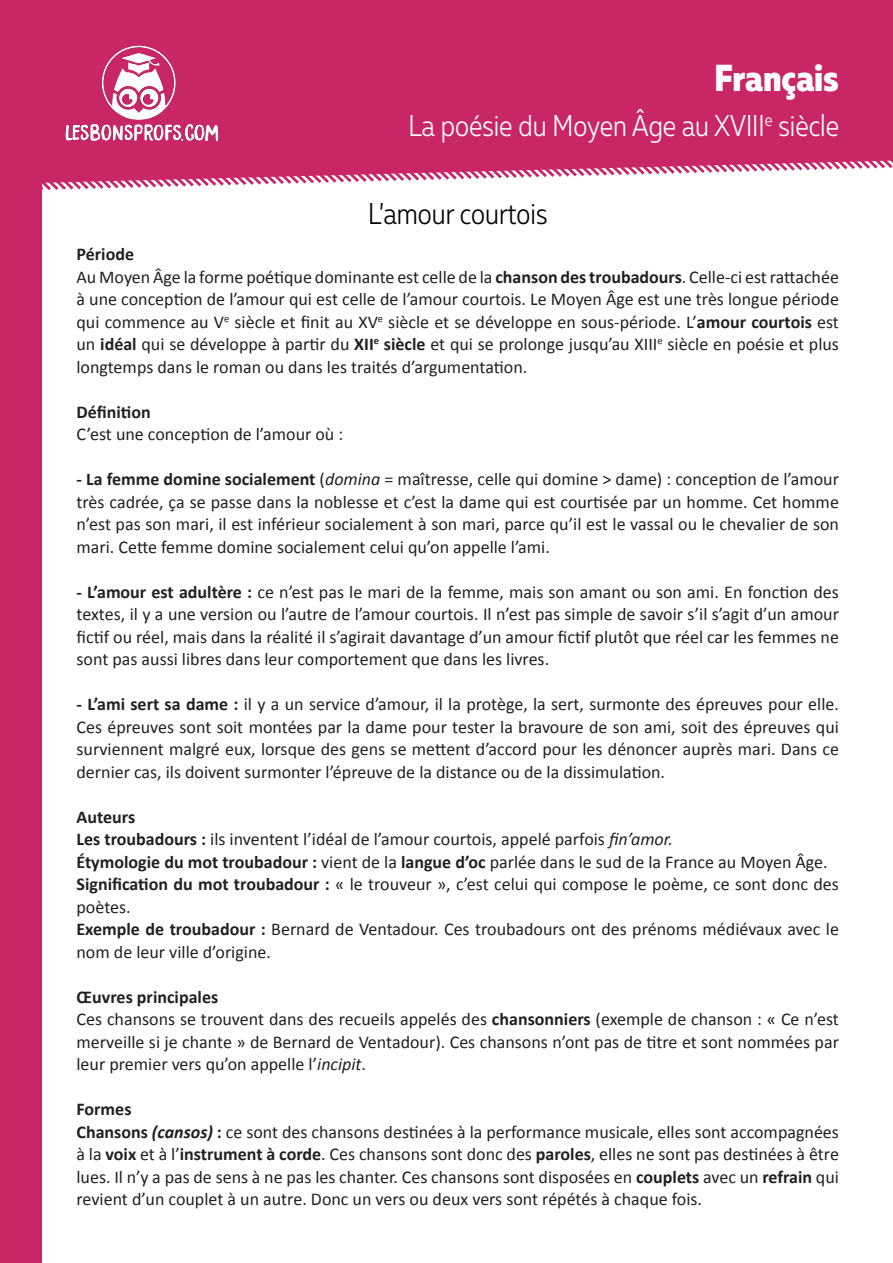
<style>
.page{position:relative;width:893px;height:1263px;background:#fff}
.page>*{position:absolute;margin:0;border:0;box-sizing:border-box;transform-origin:0 0}
.t1{font:800 37.5px "Muller Narrow";color:#fff}
.t2{font:300 30px "Muller Narrow";color:#fff}
.t3{font:300 30px "Muller Narrow";color:#000}
.t4{font:18px/22.5px "Calibri";color:#231f20;text-align:justify}
.t5{font:700 18px "Calibri";color:#231f20}
.s1{font-weight:700}
.s2{font-style:italic}
.s3{font-weight:700;font-style:italic}
</style>
<div class="page">
<svg style="left:41px;top:0;width:852px;height:195px;background:#ce3f77"></svg>
<img style="left:54px;top:39px;width:176px;height:109px">
<div style="left:0;top:0;width:41px;height:1263px;background:#c82666"></div>
<p class="t1" style="left:714px;top:54px;width:126px">Français</p>
<p class="t2" style="left:408px;top:107px;width:432px">La poésie du Moyen Âge au XVIII<sup>e</sup> siècle</p>
<p class="t3" style="left:368px;top:196px;width:181px">L’amour courtois</p>
<p class="t5" style="left:77px;top:243px;width:59px">Période</p>
<p class="t4" style="left:77px;top:265px;width:764px">Au Moyen Âge la forme poétique dominante est celle de la <span class="s1">chanson des troubadours</span>. Celle-ci est rattachée à une conception de l’amour qui est celle de l’amour courtois. Le Moyen Âge est une très longue période qui commence au V<sup>e</sup> siècle et finit au XV<sup>e</sup> siècle et se développe en sous-période. L’<span class="s1">amour courtois</span> est un <span class="s1">idéal</span> qui se développe à partir du <span class="s1">XII</span><sup>e</sup> <span class="s1">siècle</span> et qui se prolonge jusqu’au XIII<sup>e</sup> siècle en poésie et plus longtemps dans le roman ou dans les traités d’argumentation.</p>
<p class="t5" style="left:77px;top:400px;width:76px">Définition</p>
<p class="t4" style="left:77px;top:423px;width:268px">C’est une conception de l’amour où :</p>
<p class="t4" style="left:77px;top:468px;width:764px"><span class="s1">- La femme domine socialement</span> (<span class="s2">domina</span> = maîtresse, celle qui domine &gt; dame) : conception de l’amour très cadrée, ça se passe dans la noblesse et c’est la dame qui est courtisée par un homme. Cet homme n’est pas son mari, il est inférieur socialement à son mari, parce qu’il est le vassal ou le chevalier de son mari. Cette femme domine socialement celui qu’on appelle l’ami.</p>
<p class="t4" style="left:77px;top:580px;width:764px"><span class="s1">- L’amour est adultère :</span> ce n’est pas le mari de la femme, mais son amant ou son ami. En fonction des textes, il y a une version ou l’autre de l’amour courtois. Il n’est pas simple de savoir s’il s’agit d’un amour fictif ou réel, mais dans la réalité il s’agirait davantage d’un amour fictif plutôt que réel car les femmes ne sont pas aussi libres dans leur comportement que dans les livres.</p>
<p class="t4" style="left:77px;top:693px;width:764px"><span class="s1">- L’ami sert sa dame :</span> il y a un service d’amour, il la protège, la sert, surmonte des épreuves pour elle.<br>Ces épreuves sont soit montées par la dame pour tester la bravoure de son ami, soit des épreuves qui surviennent malgré eux, lorsque des gens se mettent d’accord pour les dénoncer auprès mari. Dans ce dernier cas, ils doivent surmonter l’épreuve de la distance ou de la dissimulation.</p>
<p class="t5" style="left:77px;top:805px;width:60px">Auteurs</p>
<p class="t4" style="left:77px;top:828px;width:598px"><span class="s1">Les troubadours :</span> ils inventent l’idéal de l’amour courtois, appelé parfois <span class="s2">fin’amor.</span></p>
<p class="t4" style="left:77px;top:850px;width:753px"><span class="s1">Étymologie du mot troubadour :</span> vient de la <span class="s1">langue d’oc</span> parlée dans le sud de la France au Moyen Âge.</p>
<p class="t4" style="left:77px;top:873px;width:764px"><span class="s1">Signification du mot troubadour :</span> « le trouveur », c’est celui qui compose le poème, ce sont donc des poètes.</p>
<p class="t4" style="left:77px;top:918px;width:764px"><span class="s1">Exemple de troubadour :</span> Bernard de Ventadour. Ces troubadours ont des prénoms médiévaux avec le nom de leur ville d’origine.</p>
<p class="t5" style="left:77px;top:985px;width:143px">Œuvres principales</p>
<p class="t4" style="left:77px;top:1008px;width:764px">Ces chansons se trouvent dans des recueils appelés des <span class="s1">chansonniers</span> (exemple de chanson : « Ce n’est merveille si je chante » de Bernard de Ventadour). Ces chansons n’ont pas de titre et sont nommées par leur premier vers qu’on appelle l’<span class="s2">incipit</span>.</p>
<p class="t5" style="left:77px;top:1098px;width:56px">Formes</p>
<p class="t4" style="left:77px;top:1120px;width:764px"><span class="s1">Chansons</span> <span class="s3">(cansos)</span> <span class="s1">:</span> ce sont des chansons destinées à la performance musicale, elles sont accompagnées à la <span class="s1">voix</span> et à l’<span class="s1">instrument à corde</span>. Ces chansons sont donc des <span class="s1">paroles</span>, elles ne sont pas destinées à être lues. Il n’y a pas de sens à ne pas les chanter. Ces chansons sont disposées en <span class="s1">couplets</span> avec un <span class="s1">refrain</span> qui revient d’un couplet à un autre. Donc un vers ou deux vers sont répétés à chaque fois.</p>
</div>
